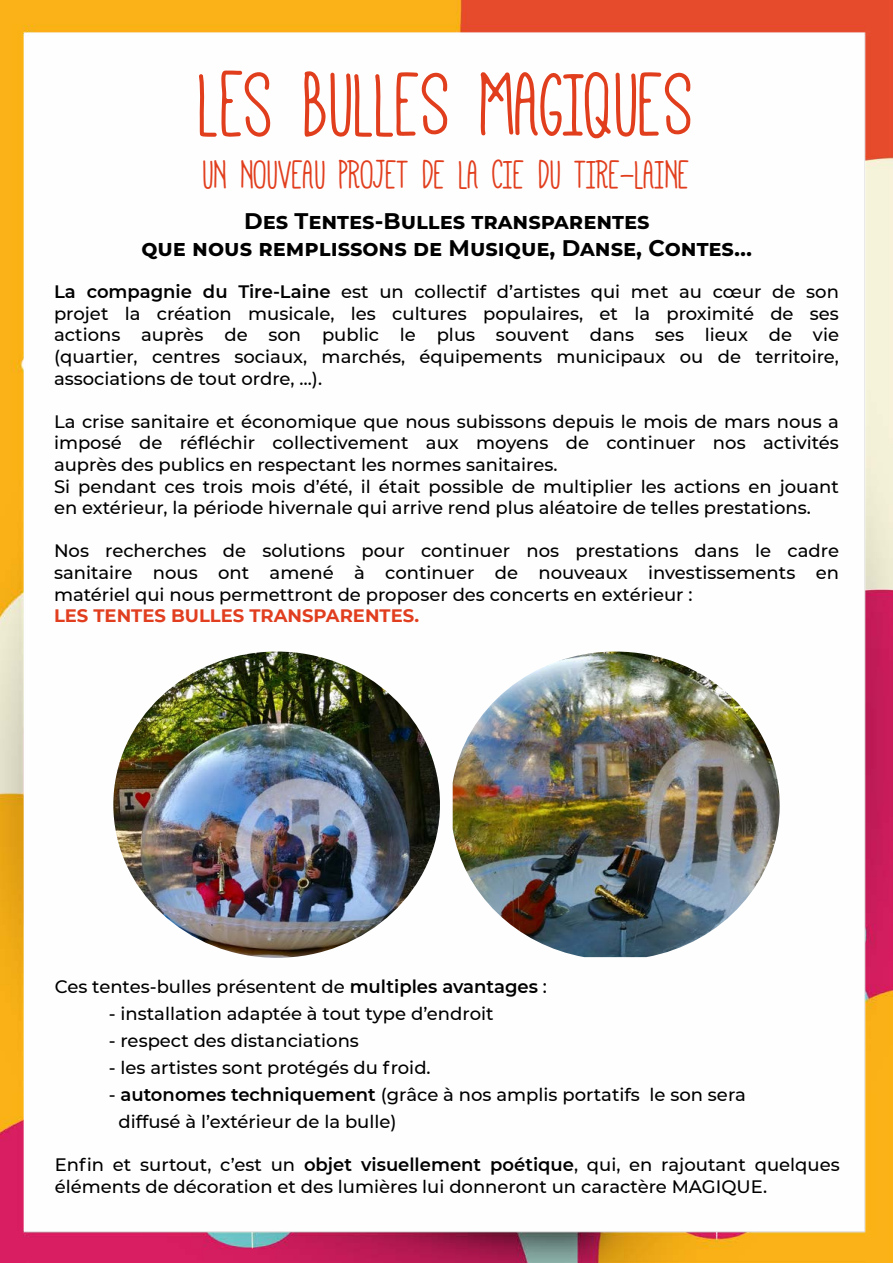
<style>
.page{position:relative;width:893px;height:1263px;background:#fff}
.page>*{position:absolute;margin:0;border:0;box-sizing:border-box;transform-origin:0 0}
.t1{font:100.5px "Mathlete Bulky";color:#e13e1d}
.t2{font:45px "Mathlete Bulky";color:#e13e1d}
.t3{font:700 22.5px/27px "Montserrat";color:#000;text-align:center}
.t4{font:500 18px/21.6px "Montserrat";color:#000}
.t5{font:700 18px "Montserrat";color:#e13e1f}
.s1{font-weight:600}
</style>
<div class="page">
<img style="left:0;top:0;width:893px;height:1263px">
<img style="left:453px;top:651px;width:327px;height:306px">
<img style="left:113px;top:651px;width:327px;height:307px">
<h1 class="t1" style="left:199px;top:55px;width:496px">Les BULLES MAGIQUES</h1>
<h2 class="t2" style="left:203px;top:153px;width:489px">UN NOUVEAU PROJET DE LA CIE DU TIRE-LAINE</h2>
<p class="t3" style="left:141px;top:206px;width:612px">Des Tentes-Bulles transparentes<br>que nous remplissons de Musique, Danse, Contes...</p>
<p class="t4" style="left:54px;top:280px;width:786px;text-align:justify"><span class="s1">La compagnie du Tire-Laine</span> est un collectif d’artistes qui met au cœur de son projet la création musicale, les cultures populaires, et la proximité de ses actions auprès de son public le plus souvent dans ses lieux de vie (quartier, centres sociaux, marchés, équipements municipaux ou de territoire, associations de tout ordre, …).</p>
<p class="t4" style="left:54px;top:410px;width:786px">La crise sanitaire et économique que nous subissons depuis le mois de mars nous a imposé de réfléchir collectivement aux moyens de continuer nos activités auprès des publics en respectant les normes sanitaires.<br>Si pendant ces trois mois d’été, il était possible de multiplier les actions en jouant en extérieur, la période hivernale qui arrive rend plus aléatoire de telles prestations.</p>
<p class="t4" style="left:54px;top:539px;width:786px;text-align:justify">Nos recherches de solutions pour continuer nos prestations dans le cadre sanitaire nous ont amené à continuer de nouveaux investissements en matériel qui nous permettront de proposer des concerts en extérieur :</p>
<p class="t5" style="left:54px;top:603px;width:367px">LES TENTES BULLES TRANSPARENTES.</p>
<p class="t4" style="left:55px;top:975px;width:494px">Ces tentes-bulles présentent de <span class="s1">multiples avantages</span> :</p>
<p class="t4" style="left:109px;top:1002px;width:386px">- installation adaptée à tout type d’endroit</p>
<p class="t4" style="left:109px;top:1029px;width:252px">- respect des distanciations</p>
<p class="t4" style="left:109px;top:1056px;width:323px">- les artistes sont protégés du froid.</p>
<p class="t4" style="left:118px;top:1080px;width:629px;line-height:27px;text-indent:-10px">- <span class="s1">autonomes techniquement</span> (grâce à nos amplis portatifs le son sera diffusé à l’extérieur de la bulle)</p>
<p class="t4" style="left:55px;top:1153px;width:786px">Enfin et surtout, c’est un <span class="s1">objet visuellement poétique</span>, qui, en rajoutant quelques éléments de décoration et des lumières lui donneront un caractère MAGIQUE.</p>
</div>
